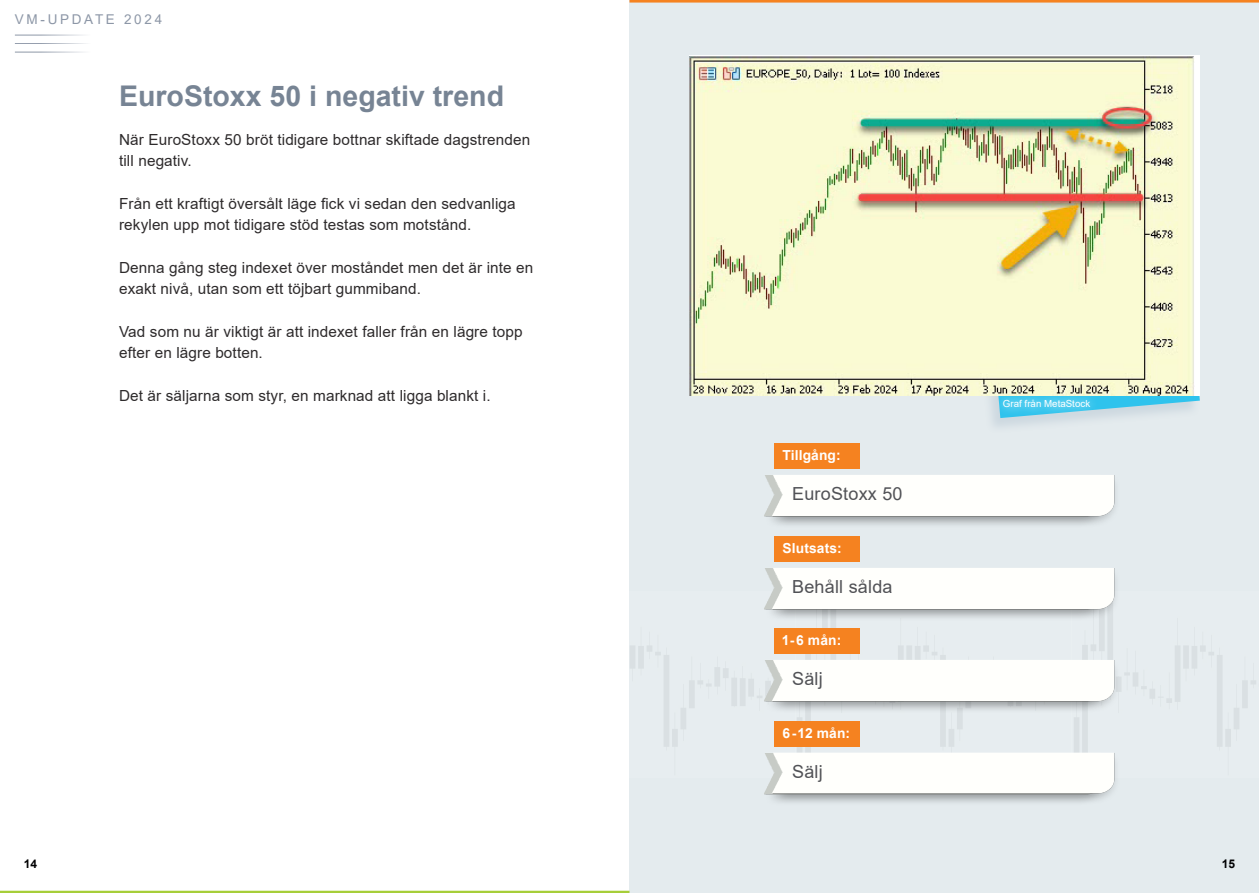
<style>
.page{position:relative;width:1259px;height:893px;background:#fff}
.page>*{position:absolute;margin:0;border:0;box-sizing:border-box;transform-origin:0 0}
.RUBBE_2020{font:700 28.5px "Arial";color:#778494}
.TABELLTEXT_2020{font:18px "Arial";letter-spacing:.01em;color:#515256}
.BRÖD_2020{font:15.3px/21.3px "Arial";letter-spacing:.01em;color:#2e2b2c}
.t1{font:700 13.8px "Arial";letter-spacing:.01em;color:#fff}
.t2{font:13.5px "Arial";letter-spacing:.2em;color:#8d97a7}
.t3{font:700 12px "Arial";color:#000002}
.t4{font:9.75px "Arial";color:#fff}
</style>
<div class="page">
<div style="left:629px;top:0;width:630px;height:893px;background:#e4ebee"></div>
<img style="left:630px;top:628px;width:626px;height:118px">
<div style="left:977px;top:306px;width:223px;height:128px;background:#89a2b7;opacity:.25"></div>
<svg style="left:992px;top:395px;width:207px;height:23px"></svg>
<div style="left:994px;top:391px;width:104px;height:25px;background:#fff;opacity:.75"></div>
<div style="left:774px;top:721px;width:85px;height:25px;background:#f58220"></div>
<div style="left:774px;top:628px;width:85px;height:26px;background:#f58220"></div>
<div style="left:774px;top:536px;width:85px;height:25px;background:#f58220"></div>
<div style="left:774px;top:443px;width:85px;height:26px;background:#f58220"></div>
<hr style="left:15px;top:35px;width:115px;height:1px;background:#8d97a7">
<hr style="left:15px;top:43px;width:115px;height:1px;background:#8d97a7">
<hr style="left:15px;top:52px;width:115px;height:1px;background:#8d97a7">
<img style="left:747px;top:641px;width:8px;height:80px">
<hr style="left:629px;top:0;width:630px;height:3px;background:#f58220">
<hr style="left:0;top:891px;width:629px;height:2px;background:#a6ce39">
<img style="left:755px;top:733px;width:371px;height:70px">
<img style="left:755px;top:641px;width:371px;height:80px">
<img style="left:764px;top:548px;width:352px;height:80px">
<img style="left:764px;top:456px;width:352px;height:69px">
<img style="left:689px;top:56px;width:505px;height:339px">
<p class="t2" style="left:15px;top:10px;width:149px">VM-UPDATE 2024</p>
<p class="RUBBE_2020" style="left:119px;top:76px;width:386px">EuroStoxx 50 i negativ trend</p>
<p class="BRÖD_2020" style="left:119px;top:129px;width:413px">När EuroStoxx 50 bröt tidigare bottnar skiftade dagstrenden till negativ.</p>
<p class="BRÖD_2020" style="left:119px;top:193px;width:398px">Från ett kraftigt översålt läge fick vi sedan den sedvanliga rekylen upp mot tidigare stöd testas som motstånd.</p>
<p class="BRÖD_2020" style="left:119px;top:257px;width:416px">Denna gång steg indexet över moståndet men det är inte en exakt nivå, utan som ett töjbart gummiband.</p>
<p class="BRÖD_2020" style="left:119px;top:321px;width:405px">Vad som nu är viktigt är att indexet faller från en lägre topp efter en lägre botten.</p>
<p class="BRÖD_2020" style="left:119px;top:385px;width:373px">Det är säljarna som styr, en marknad att ligga blankt i.</p>
<p class="t1" style="left:782px;top:445px;width:60px">Tillgång:</p>
<p class="TABELLTEXT_2020" style="left:792px;top:482px;width:112px">EuroStoxx 50</p>
<p class="t1" style="left:782px;top:538px;width:61px">Slutsats:</p>
<p class="TABELLTEXT_2020" style="left:792px;top:574px;width:102px">Behåll sålda</p>
<p class="t1" style="left:782px;top:631px;width:61px">1-6 mån:</p>
<p class="TABELLTEXT_2020" style="left:792px;top:667px;width:32px">Sälj</p>
<p class="t1" style="left:782px;top:723px;width:69px">6-12 mån:</p>
<p class="TABELLTEXT_2020" style="left:792px;top:759px;width:32px">Sälj</p>
<p class="t4" style="left:1003px;top:397px;width:89px">Graf från MetaStock</p>
<p class="t3" style="left:24px;top:856px;width:15px">14</p>
<p class="t3" style="left:1221px;top:856px;width:15px">15</p>
</div>
